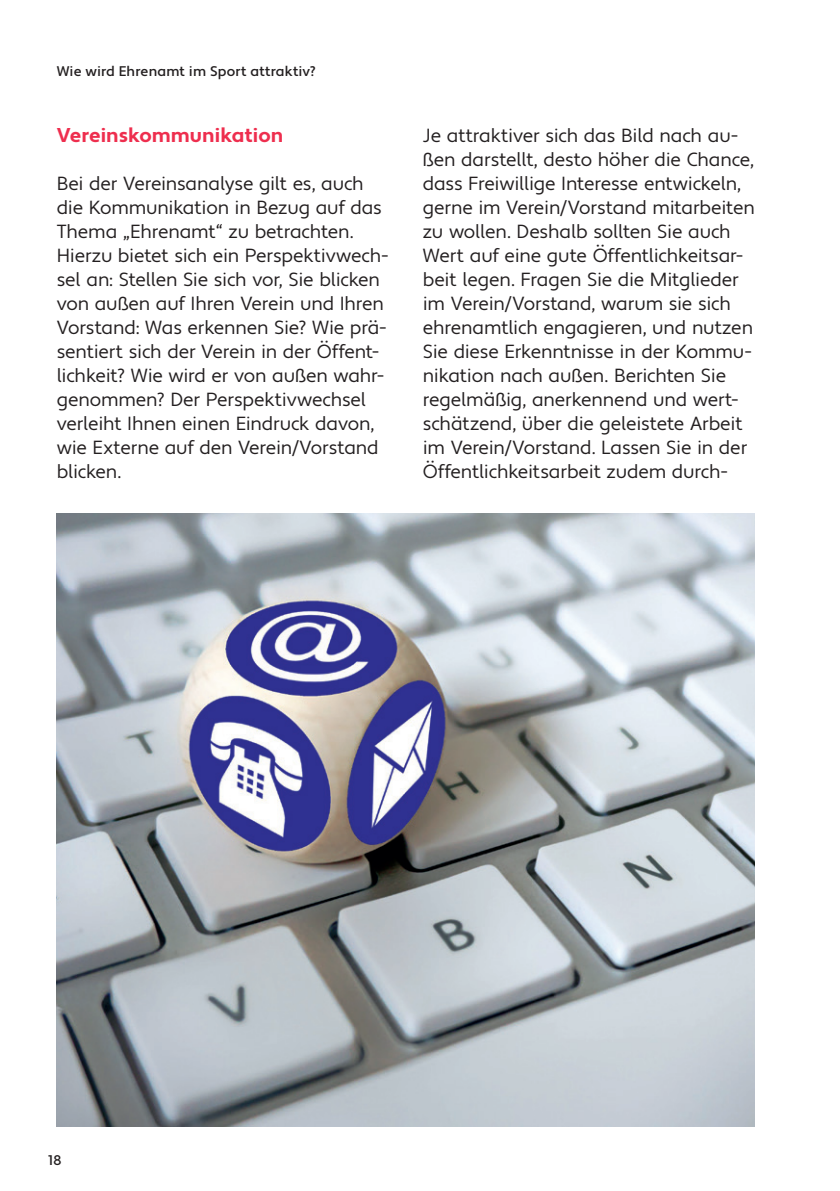
<style>
.page{position:relative;width:840px;height:1191px;background:#fff}
.page>*{position:absolute;margin:0;border:0;box-sizing:border-box;transform-origin:0 0}
.t1{font:700 20px "Apertura";letter-spacing:-.005em;color:#ee2e4e}
.t2{font:19px/24px "Apertura";letter-spacing:-.01em;color:#231f20}
.t3{font:500 14px "Apertura";letter-spacing:.005em;color:#231f20}
</style>
<div class="page">
<img style="left:57px;top:514px;width:697px;height:612px">
<p class="t3" style="left:57px;top:62px;width:260px">Wie wird Ehrenamt im Sport attraktiv?</p>
<p class="t1" style="left:57px;top:123px;width:228px">Vereinskommunikation</p>
<p class="t2" style="left:57px;top:172px;width:333px">Bei der Vereinsanalyse gilt es, auch die Kommunikation in Bezug auf das Thema „Ehrenamt“ zu betrachten.<br>Hierzu bietet sich ein Perspektivwech&shy;sel an: Stellen Sie sich vor, Sie blicken von außen auf Ihren Verein und Ihren Vorstand: Was erkennen Sie? Wie prä&shy;sentiert sich der Verein in der Öffent&shy;lichkeit? Wie wird er von außen wahr&shy;genommen? Der Perspektivwechsel verleiht Ihnen einen Eindruck davon, wie Externe auf den Verein/Vorstand blicken.</p>
<p class="t2" style="left:422px;top:124px;width:333px">Je attraktiver sich das Bild nach au&shy;ßen darstellt, desto höher die Chance, dass Freiwillige Interesse entwickeln, gerne im Verein/Vorstand mitarbeiten zu wollen. Deshalb sollten Sie auch Wert auf eine gute Öffentlichkeitsar&shy;beit legen. Fragen Sie die Mitglieder im Verein/Vorstand, warum sie sich ehrenamtlich engagieren, und nutzen Sie diese Erkenntnisse in der Kommu&shy;nikation nach außen. Berichten Sie regelmäßig, anerkennend und wert&shy;schätzend, über die geleistete Arbeit im Verein/Vorstand. Lassen Sie in der Öffentlichkeitsarbeit zudem durch-</p>
<p class="t3" style="left:48px;top:1151px;width:15px">18</p>
</div>
